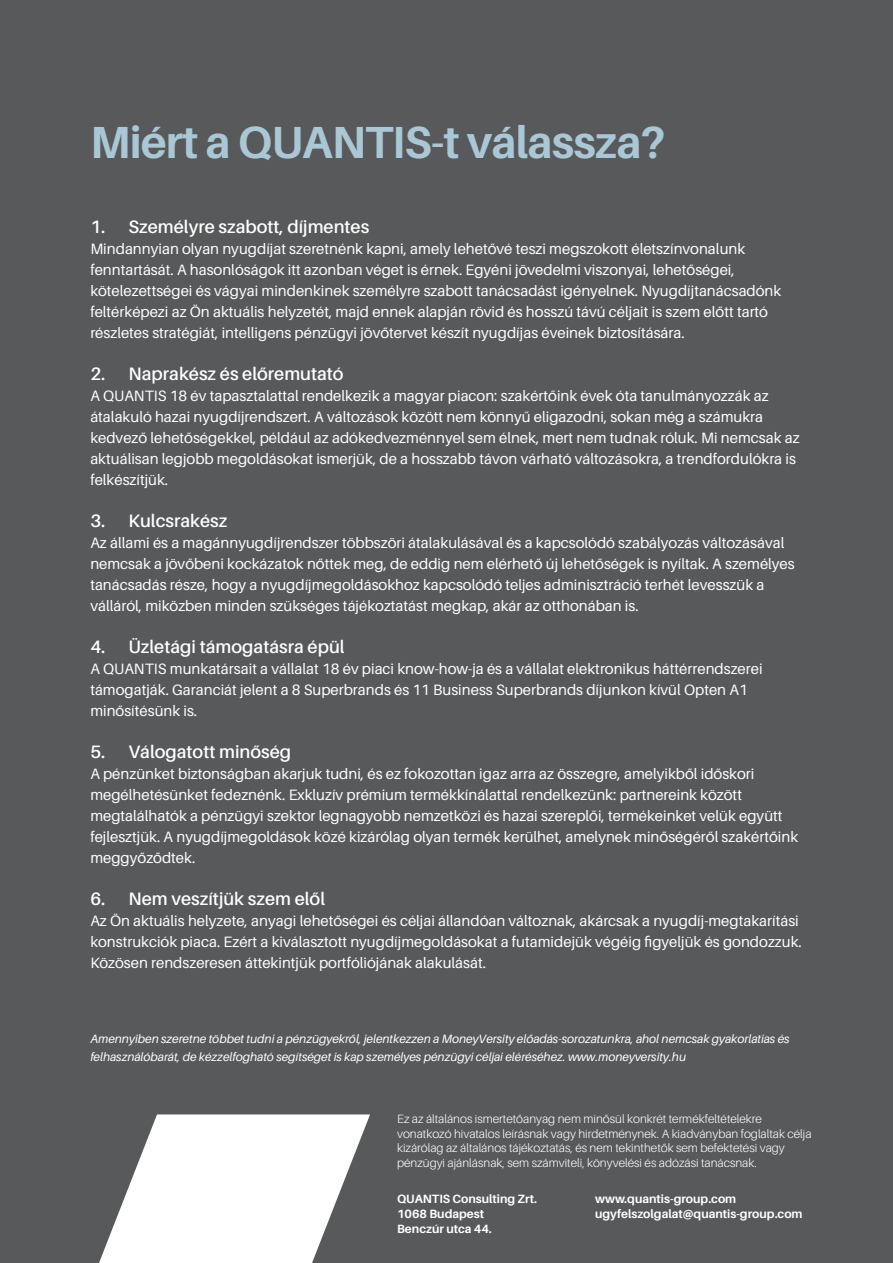
<style>
.page{position:relative;width:893px;height:1263px;background:#58595b}
.page>*{position:absolute;margin:0;border:0;box-sizing:border-box;transform-origin:0 0}
.t1{font:700 45px "Aileron";letter-spacing:-.02em;color:#aac7d5}
.t2{font:600 18px "Aileron";color:#fff}
.t3{font:15px/21px "Aileron";color:#fff}
.t4{font:300 12px/14.4px "Aileron";color:#fff}
.t5{font:italic 12px/18px "Aileron";color:#fff}
.t6{font:700 12px/15px "Aileron";color:#fff}
</style>
<div class="page">
<svg style="left:99px;top:1114px;width:271px;height:149px"></svg>
<h1 class="t1" style="left:90px;top:117px;width:577px">Miért a QUANTIS-t válassza?</h1>
<p class="t2" style="left:90px;top:217px;width:280px">1. Személyre szabott, díjmentes</p>
<p class="t3" style="left:90px;top:239px;width:692px">Mindannyian olyan nyugdíjat szeretnénk kapni, amely lehetővé teszi megszokott életszínvonalunk fenntartását. A hasonlóságok itt azonban véget is érnek. Egyéni jövedelmi viszonyai, lehetőségei, kötelezettségei és vágyai mindenkinek személyre szabott tanácsadást igényelnek. Nyugdíjtanácsadónk feltérképezi az Ön aktuális helyzetét, majd ennek alapján rövid és hosszú távú céljait is szem előtt tartó részletes stratégiát, intelligens pénzügyi jövőtervet készít nyugdíjas éveinek biztosítására.</p>
<p class="t2" style="left:90px;top:364px;width:255px">2. Naprakész és előremutató</p>
<p class="t3" style="left:90px;top:386px;width:711px">A QUANTIS 18 év tapasztalattal rendelkezik a magyar piacon: szakértőink évek óta tanulmányozzák az átalakuló hazai nyugdíjrendszert. A változások között nem könnyű eligazodni, sokan még a számukra kedvező lehetőségekkel, például az adókedvezménnyel sem élnek, mert nem tudnak róluk. Mi nemcsak az aktuálisan legjobb megoldásokat ismerjük, de a hosszabb távon várható változásokra, a trendfordulókra is felkészítjük.</p>
<p class="t2" style="left:90px;top:511px;width:139px">3. Kulcsrakész</p>
<p class="t3" style="left:90px;top:533px;width:706px">Az állami és a magánnyugdíjrendszer többszöri átalakulásával és a kapcsolódó szabályozás változásával nemcsak a jövőbeni kockázatok nőttek meg, de eddig nem elérhető új lehetőségek is nyíltak. A személyes tanácsadás része, hogy a nyugdíjmegoldásokhoz kapcsolódó teljes adminisztráció terhét levesszük a válláról, miközben minden szükséges tájékoztatást megkap, akár az otthonában is.</p>
<p class="t2" style="left:90px;top:637px;width:256px">4. Üzletági támogatásra épül</p>
<p class="t3" style="left:90px;top:659px;width:674px">A QUANTIS munkatársait a vállalat 18 év piaci know-how-ja és a vállalat elektronikus háttérrendszerei támogatják. Garanciát jelent a 8 Superbrands és 11 Business Superbrands díjunkon kívül Opten A1 minősítésünk is.</p>
<p class="t2" style="left:90px;top:742px;width:202px">5. Válogatott minőség</p>
<p class="t3" style="left:90px;top:764px;width:709px">A pénzünket biztonságban akarjuk tudni, és ez fokozottan igaz arra az összegre, amelyikből időskori megélhetésünket fedeznénk. Exkluzív prémium termékkínálattal rendelkezünk: partnereink között megtalálhatók a pénzügyi szektor legnagyobb nemzetközi és hazai szereplői, termékeinket velük együtt fejlesztjük. A nyugdíjmegoldások közé kizárólag olyan termék kerülhet, amelynek minőségéről szakértőink meggyőződtek.</p>
<p class="t2" style="left:90px;top:889px;width:236px">6. Nem veszítjük szem elől</p>
<p class="t3" style="left:90px;top:911px;width:713px">Az Ön aktuális helyzete, anyagi lehetőségei és céljai állandóan változnak, akárcsak a nyugdíj-megtakarítási konstrukciók piaca. Ezért a kiválasztott nyugdíjmegoldásokat a futamidejük végéig figyeljük és gondozzuk.<br>Közösen rendszeresen áttekintjük portfóliójának alakulását.</p>
<p class="t5" style="left:90px;top:1030px;width:701px">Amennyiben szeretne többet tudni a pénzügyekről, jelentkezzen a MoneyVersity előadás-sorozatunkra, ahol nemcsak gyakorlatias és felhasználóbarát, de kézzelfogható segítséget is kap személyes pénzügyi céljai eléréséhez. www.moneyversity.hu</p>
<p class="t4" style="left:397px;top:1112px;width:416px">Ez az általános ismertetőanyag nem minősül konkrét termékfeltételekre vonatkozó hivatalos leírásnak vagy hirdetménynek. A kiadványban foglaltak célja kizárólag az általános tájékoztatás, és nem tekinthetők sem befektetési vagy pénzügyi ajánlásnak, sem számviteli, könyvelési és adózási tanácsnak.</p>
<p class="t6" style="left:397px;top:1192px;width:141px">QUANTIS Consulting Zrt.<br>1068 Budapest<br>Benczúr utca 44.</p>
<p class="t6" style="left:595px;top:1192px;width:209px">www.quantis-group.com ugyfelszolgalat@quantis-group.com</p>
</div>
